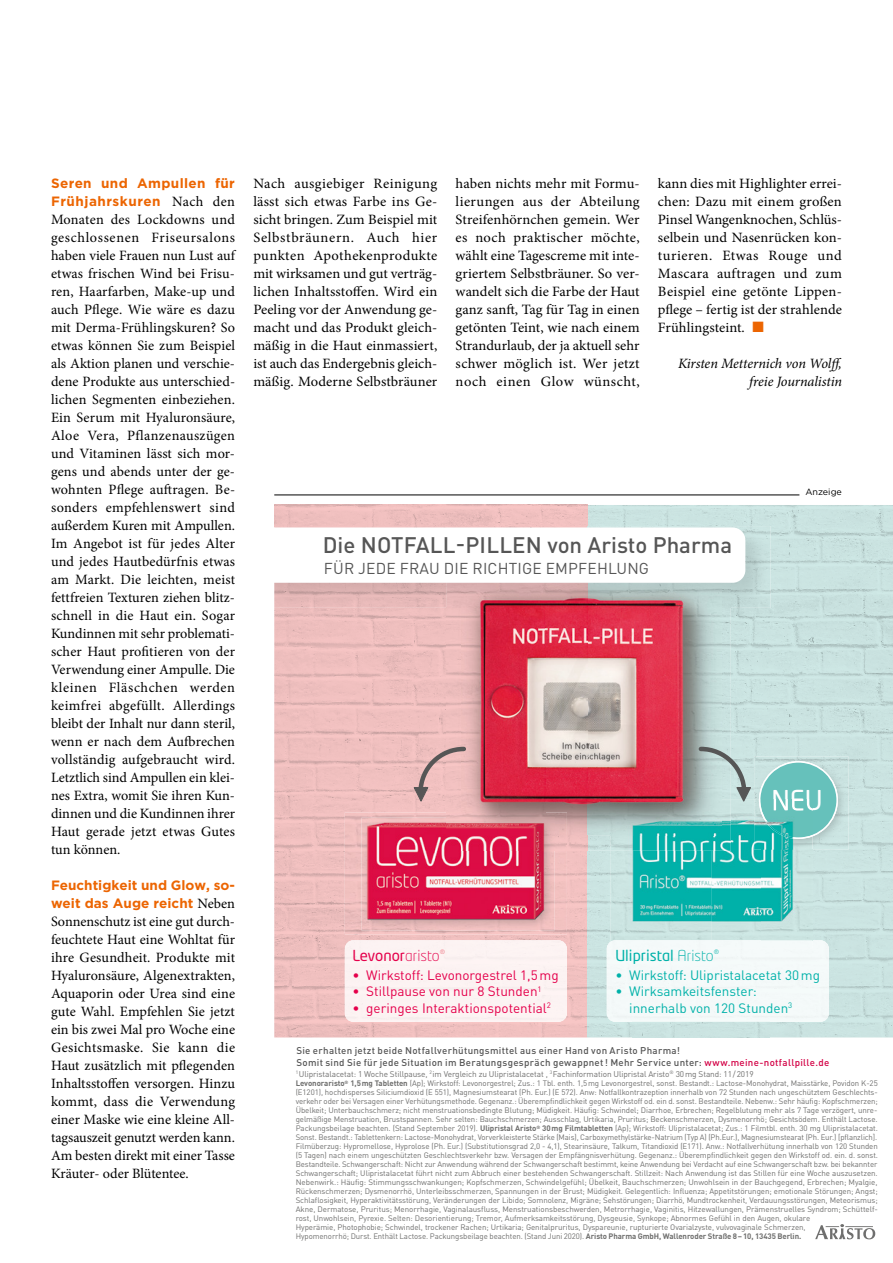
<style>
.page{position:relative;width:893px;height:1263px;background:#fff}
.page>*{position:absolute;margin:0;border:0;box-sizing:border-box;transform-origin:0 0}
.t1{font:27px "Neo Sans Std";color:#fff}
.t2{font:500 22.2px "DINOT";color:#565656}
.t3{font:15.6px "DINOT";letter-spacing:.01em;color:#565656}
.t4{font:15px "Neo Tech Std";color:#00b1a9}
.t5{font:15px "Neo Tech Std";letter-spacing:-.01em;color:#e5004b}
.t6{font:14.25px/18px "Minion Pro";color:#000;text-align:justify}
.t7{font:italic 14.25px/18px "Minion Pro";letter-spacing:-.01em;color:#000;text-align:right}
.t8{font:13.5px "DINOT";color:#e5004b}
.t9{font:13.5px/16.5px "DINOT";color:#00b1a9}
.t10{font:700 13.5px/18px "Gotham";color:#ec6502}
.t11{font:700 13.5px/18px "Gotham";letter-spacing:.025em;color:#ec6502}
.t12{font:500 9.75px/12px "DINOT";letter-spacing:.03em;color:#565656}
.t13{font:9px "Gotham";color:#000}
.t14{font:8.25px "DINOT";letter-spacing:-.01em;color:#6f6f6e}
.t15{font:7.8px/9px "DINOT";letter-spacing:-.01em;color:#6f6f6e}
.s1{font-family:"Minion Pro";font-weight:400;font-size:14.25px;color:#000}
.s2{color:#ec6502}
.s3{font-weight:300}
.s4{color:#d30045}
.s5{font-weight:700}
</style>
<div class="page">
<hr style="left:274px;top:495px;width:525px;height:1px;background:#000">
<img style="left:588px;top:505px;width:305px;height:35px">
<img style="left:769px;top:540px;width:124px;height:249px">
<img style="left:731px;top:608px;width:38px;height:191px">
<img style="left:815px;top:789px;width:78px;height:248px">
<img style="left:542px;top:851px;width:90px;height:186px">
<img style="left:769px;top:850px;width:46px;height:187px">
<div style="left:632px;top:1022px;width:137px;height:15px;background:#cae3e1"></div>
<img style="left:274px;top:505px;width:313px;height:21px">
<img style="left:274px;top:608px;width:173px;height:230px">
<img style="left:274px;top:838px;width:85px;height:199px">
<img style="left:359px;top:934px;width:183px;height:103px">
<img style="left:587px;top:505px;width:1px;height:532px">
<img style="left:754px;top:756px;width:94px;height:94px">
<svg style="left:759px;top:761px;width:79px;height:78px;background:#87cbc7"></svg>
<img style="left:587px;top:608px;width:144px;height:243px">
<img style="left:567px;top:835px;width:20px;height:16px">
<img style="left:545px;top:608px;width:131px;height:227px">
<img style="left:676px;top:608px;width:45px;height:191px">
<img style="left:462px;top:608px;width:83px;height:204px">
<img style="left:345px;top:812px;width:222px;height:122px">
<img style="left:462px;top:812px;width:105px;height:23px">
<img style="left:361px;top:818px;width:194px;height:112px">
<img style="left:462px;top:818px;width:93px;height:17px">
<div style="left:345px;top:940px;width:222px;height:82px;background:#fcf3f2"></div>
<div style="left:607px;top:940px;width:222px;height:82px;background:#f4f9f9"></div>
<img style="left:274px;top:526px;width:497px;height:82px">
<img style="left:540px;top:583px;width:191px;height:25px">
<img style="left:447px;top:583px;width:93px;height:25px">
<svg style="left:274px;top:527px;width:471px;height:56px"></svg>
<img style="left:711px;top:799px;width:51px;height:141px">
<img style="left:610px;top:851px;width:101px;height:89px">
<img style="left:762px;top:850px;width:50px;height:90px">
<img style="left:754px;top:799px;width:58px;height:51px">
<img style="left:759px;top:799px;width:53px;height:40px">
<img style="left:610px;top:803px;width:121px;height:48px">
<img style="left:610px;top:799px;width:111px;height:36px">
<div style="left:610px;top:940px;width:202px;height:9px;background:#f5fafa"></div>
<svg style="left:412px;top:744px;width:56px;height:59px;background:#dbb1b1"></svg>
<svg style="left:696px;top:744px;width:56px;height:59px;background:#b4c8c6"></svg>
<svg style="left:815px;top:1224px;width:60px;height:15px"></svg>
<h3 class="t11" style="left:51px;top:174px;width:185px">Seren und Ampullen für<br>Frühjahrskuren <span class="s1">Nach den</span></h3>
<p class="t6" style="left:51px;top:211px;width:186px">Monaten des Lockdowns und geschlossenen Friseursalons haben viele Frauen nun Lust auf etwas frischen Wind bei Frisu&shy;ren, Haarfarben, Make-up und auch Pflege. Wie wäre es dazu mit Derma-Frühlingskuren? So etwas können Sie zum Beispiel als Aktion planen und verschie&shy;dene Produkte aus unterschied&shy;lichen Segmenten einbeziehen.<br>Ein Serum mit Hyaluronsäure, Aloe Vera, Pflanzenauszügen und Vitaminen lässt sich mor&shy;gens und abends unter der ge&shy;wohnten Pflege auftragen. Be&shy;sonders empfehlenswert sind außerdem Kuren mit Ampullen.<br>Im Angebot ist für jedes Alter und jedes Hautbedürfnis etwas am Markt. Die leichten, meist fettfreien Texturen ziehen blitz&shy;schnell in die Haut ein. Sogar Kundinnen mit sehr problemati&shy;scher Haut profitieren von der Verwendung einer Ampulle. Die kleinen Fläschchen werden keimfrei abgefüllt. Allerdings bleibt der Inhalt nur dann steril, wenn er nach dem Aufbrechen vollständig aufgebraucht wird.<br>Letztlich sind Ampullen ein klei&shy;nes Extra, womit Sie ihren Kun&shy;dinnen und die Kundinnen ihrer Haut gerade jetzt etwas Gutes tun können.</p>
<h3 class="t10" style="left:51px;top:876px;width:186px">Feuchtigkeit und Glow, so&shy;weit das Auge reicht <span class="s1">Neben</span></h3>
<p class="t6" style="left:51px;top:913px;width:186px">Sonnenschutz ist eine gut durch&shy;feuchtete Haut eine Wohltat für ihre Gesundheit. Produkte mit Hyaluronsäure, Algenextrakten, Aquaporin oder Urea sind eine gute Wahl. Empfehlen Sie jetzt ein bis zwei Mal pro Woche eine Gesichtsmaske. Sie kann die Haut zusätzlich mit pflegenden Inhaltsstoffen versorgen. Hinzu kommt, dass die Verwendung einer Maske wie eine kleine All&shy;tagsauszeit genutzt werden kann.<br>Am besten direkt mit einer Tasse Kräuter- oder Blütentee.</p>
<p class="t6" style="left:253px;top:175px;width:186px">Nach ausgiebiger Reinigung lässt sich etwas Farbe ins Ge&shy;sicht bringen. Zum Beispiel mit Selbstbräunern. Auch hier punkten Apothekenprodukte mit wirksamen und gut verträg&shy;lichen Inhaltsstoffen. Wird ein Peeling vor der Anwendung ge&shy;macht und das Produkt gleich&shy;mäßig in die Haut einmassiert, ist auch das Endergebnis gleich&shy;mäßig. Moderne Selbstbräuner</p>
<p class="t6" style="left:456px;top:175px;width:186px">haben nichts mehr mit Formu&shy;lierungen aus der Abteilung Streifenhörnchen gemein. Wer es noch praktischer möchte, wählt eine Tagescreme mit inte&shy;griertem Selbstbräuner. So ver&shy;wandelt sich die Farbe der Haut ganz sanft, Tag für Tag in einen getönten Teint, wie nach einem Strandurlaub, der ja aktuell sehr schwer möglich ist. Wer jetzt noch einen Glow wünscht,</p>
<p class="t6" style="left:658px;top:175px;width:186px">kann dies mit Highlighter errei&shy;chen: Dazu mit einem großen Pinsel Wangenknochen, Schlüs&shy;selbein und Nasenrücken kon&shy;turieren. Etwas Rouge und Mascara auftragen und zum Beispiel eine getönte Lippen&shy;pflege – fertig ist der strahlende Frühlingsteint. <span class="s2">■</span></p>
<h3 class="t7" style="left:678px;top:355px;width:167px">Kirsten Metternich von Wolff, freie Journalistin</h3>
<h2 class="t2" style="left:323px;top:531px;width:411px">Die NOTFALL-PILLEN von Aristo Pharma</h2>
<h3 class="t3" style="left:324px;top:559px;width:327px">FÜR JEDE FRAU DIE RICHTIGE EMPFEHLUNG</h3>
<p class="t13" style="left:805px;top:486px;width:38px">Anzeige</p>
<h1 class="t1" style="left:772px;top:784px;width:53px">NEU</h1>
<h3 class="t5" style="left:352px;top:946px;width:94px">Levonor<span class="s3">aristo</span><sup>®</sup></h3>
<h3 class="t8" style="left:352px;top:966px;width:208px">• Wirkstoff: Levonorgestrel 1,5 mg</h3>
<h3 class="t8" style="left:352px;top:983px;width:191px">• Stillpause von nur 8 Stunden<sup>1</sup></h3>
<h3 class="t8" style="left:352px;top:999px;width:200px">• geringes Interaktionspotential<sup>2</sup></h3>
<h3 class="t4" style="left:615px;top:946px;width:105px">Ulipristal <span class="s3">Aristo</span><sup>®</sup></h3>
<h3 class="t9" style="left:615px;top:966px;width:206px">• Wirkstoff: Ulipristalacetat 30 mg</h3>
<h3 class="t9" style="left:629px;top:983px;width:165px;text-indent:-14px">• Wirksamkeitsfenster: innerhalb von 120 Stunden<sup>3</sup></h3>
<p class="t12" style="left:296px;top:1044px;width:534px">Sie erhalten jetzt beide Notfallverhütungsmittel aus einer Hand von Aristo Pharma!<br>Somit sind Sie für jede Situation im Beratungsgespräch gewappnet ! Mehr Service unter: <span class="s4">www.meine-notfallpille.de</span></p>
<p class="t14" style="left:296px;top:1068px;width:459px"><sup>1</sup> Ulipristalacetat: 1 Woche Stillpause, <sup>2</sup> im Vergleich zu Ulipristalacetat , <sup>3</sup> Fachinformation Ulipristal Aristo<sup>®</sup> 30 mg Stand: 11 / 2019</p>
<p class="t15" style="left:296px;top:1079px;width:584px"><span class="s5">Levonoraristo</span><sup>®</sup> <span class="s5">1,5 mg Tabletten</span> (Ap); Wirkstoff: Levonorgestrel; Zus.: 1 Tbl. enth. 1,5 mg Levonorgestrel, sonst. Bestandt.: Lactose-Monohydrat, Maisstärke, Povidon K-25 (E1201), hochdisperses Siliciumdioxid (E 551), Magnesiumstearat (Ph. Eur.) (E 572). Anw: Notfallkontrazeption innerhalb von 72 Stunden nach ungeschütztem Geschlechts&shy;verkehr oder bei Versagen einer Verhütungsmethode. Gegenanz.: Überempfindlichkeit gegen Wirkstoff od. ein d. sonst. Bestandteile. Nebenw.: Sehr häufig: Kopfschmerzen; Übelkeit; Unterbauchschmerz; nicht menstruationsbedingte Blutung; Müdigkeit. Häufig: Schwindel; Diarrhoe, Erbrechen; Regelblutung mehr als 7 Tage verzögert, unre&shy;gelmäßige Menstruation, Brustspannen. Sehr selten: Bauchschmerzen; Ausschlag, Urtikaria, Pruritus; Beckenschmerzen, Dysmenorrhö; Gesichtsödem. Enthält Lactose.<br>Packungsbeilage beachten. (Stand September 2019). <span class="s5">Ulipristal Aristo</span><sup>®</sup> <span class="s5">30 mg Filmtabletten</span> (Ap); Wirkstoff: Ulipristalacetat; Zus.: 1 Filmtbl. enth. 30 mg Ulipristalacetat.<br>Sonst. Bestandt.: Tablettenkern: Lactose-Monohydrat, Vorverkleisterte Stärke (Mais), Carboxymethylstärke-Natrium (Typ A) (Ph.Eur.), Magnesiumstearat (Ph. Eur.) [pflanzlich].<br>Filmüberzug: Hypromellose, Hyprolose (Ph. Eur.) (Substitutionsgrad 2,0 - 4,1), Stearinsäure, Talkum, Titandioxid (E171). Anw.: Notfallverhütung innerhalb von 120 Stunden (5 Tagen) nach einem ungeschützten Geschlechtsverkehr bzw. Versagen der Empfängnisverhütung. Gegenanz.: Überempfindlichkeit gegen den Wirkstoff od. ein. d. sonst.<br>Bestandteile. Schwangerschaft: Nicht zur Anwendung während der Schwangerschaft bestimmt, keine Anwendung bei Verdacht auf eine Schwangerschaft bzw. bei bekannter Schwangerschaft; Ulipristalacetat führt nicht zum Abbruch einer bestehenden Schwangerschaft. Stillzeit: Nach Anwendung ist das Stillen für eine Woche auszusetzen.<br>Nebenwirk.: Häufig: Stimmungsschwankungen; Kopfschmerzen, Schwindelgefühl; Übelkeit, Bauchschmerzen; Unwohlsein in der Bauchgegend, Erbrechen; Myalgie, Rückenschmerzen; Dysmenorrhö, Unterleibsschmerzen, Spannungen in der Brust; Müdigkeit. Gelegentlich: Influenza; Appetitstörungen; emotionale Störungen; Angst; Schlaflosigkeit, Hyperaktivitätsstörung, Veränderungen der Libido; Somnolenz, Migräne; Sehstörungen; Diarrhö, Mundtrockenheit, Verdauungsstörungen, Meteorismus; Akne, Dermatose, Pruritus; Menorrhagie, Vaginalausfluss, Menstruationsbeschwerden, Metrorrhagie, Vaginitis, Hitzewallungen, Prämenstruelles Syndrom; Schüttelf&shy;rost, Unwohlsein, Pyrexie. Selten: Desorientierung; Tremor, Aufmerksamkeitsstörung, Dysgeusie, Synkope; Abnormes Gefühl in den Augen, okulare<br>Hyperämie, Photophobie; Schwindel, trockener Rachen; Urtikaria; Genitalpruritus, Dyspareunie, rupturierte Ovarialzyste, vulvovaginale Schmerzen,<br>Hypomenorrhö; Durst. Enthält Lactose. Packungsbeilage beachten. (Stand Juni 2020). <span class="s5">Aristo Pharma GmbH, Wallenroder Straße 8 – 10, 13435 Berlin.</span></p>
</div>
